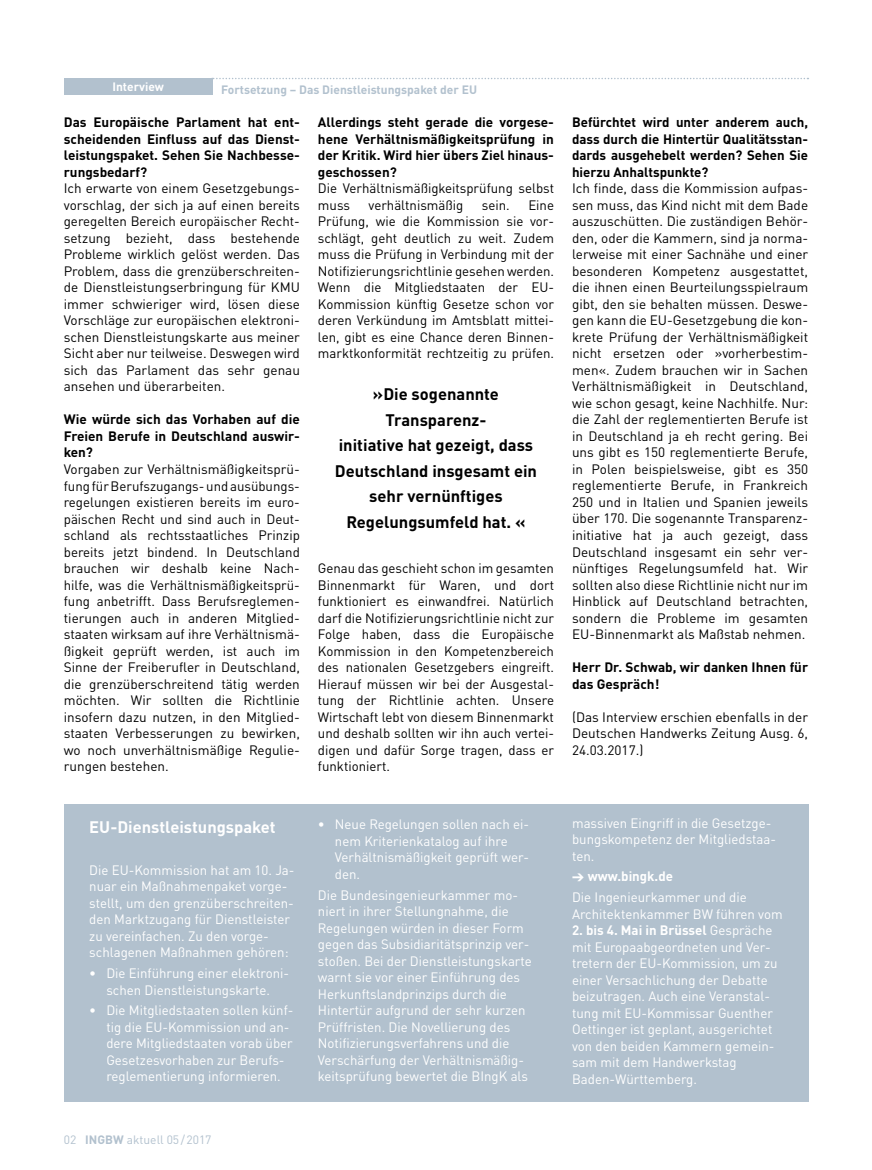
<style>
.page{position:relative;width:872px;height:1170px;background:#fff}
.page>*{position:absolute;margin:0;border:0;box-sizing:border-box;transform-origin:0 0}
.t1{font:700 16.5px/25.5px "DINOT";color:#000;text-align:center}
.t2{font:700 16.5px "DINOT";color:#fff}
.t3{font:13.5px/16.5px "DINOT";color:#000;text-align:justify}
.t4{font:13.5px/16.5px "DINOT";color:#fff}
.t5{font:700 13.5px/16.5px "DINOT";color:#000;text-align:justify}
.t6{font:700 12px "DINOT";color:#b2c1ce}
.t7{font:12px "DINOT";color:#b2c1ce}
.t8{font:700 12px "DINOT";color:#fff}
.s1{font-weight:700}
</style>
<div class="page">
<div style="left:64px;top:78px;width:149px;height:16px;background:#b2c1ce"></div>
<svg style="left:213px;top:78px;width:595px;height:1px"></svg>
<div style="left:64px;top:804px;width:744px;height:297px;background:#b2c1ce"></div>
<p class="t8" style="left:112px;top:78px;width:53px">Interview</p>
<p class="t6" style="left:221px;top:82px;width:257px">Fortsetzung – Das Dienstleistungspaket der EU</p>
<p class="t5" style="left:64px;top:114px;width:238px">Das Europäische Parlament hat ent&shy;scheidenden Einfluss auf das Dienst&shy;leistungspaket. Sehen Sie Nachbesse&shy;rungsbedarf?</p>
<p class="t3" style="left:64px;top:180px;width:238px">Ich erwarte von einem Gesetzgebungs&shy;vorschlag, der sich ja auf einen bereits geregelten Bereich europäischer Recht&shy;setzung bezieht, dass bestehende Probleme wirklich gelöst werden. Das Problem, dass die grenzüberschreiten&shy;de Dienstleistungserbringung für KMU immer schwieriger wird, lösen diese Vorschläge zur europäischen elektroni&shy;schen Dienstleistungskarte aus meiner Sicht aber nur teilweise. Deswegen wird sich das Parlament das sehr genau ansehen und überarbeiten.</p>
<p class="t5" style="left:64px;top:411px;width:238px">Wie würde sich das Vorhaben auf die Freien Berufe in Deutschland auswir&shy;ken?</p>
<p class="t3" style="left:64px;top:460px;width:238px">Vorgaben zur Verhältnismäßigkeitsprü&shy;fung für Berufszugangs- und ausübungs&shy;regelungen existieren bereits im euro&shy;päischen Recht und sind auch in Deut&shy;schland als rechtsstaatliches Prinzip bereits jetzt bindend. In Deutschland brauchen wir deshalb keine Nach&shy;hilfe, was die Verhältnismäßigkeitsprü&shy;fung anbetrifft. Dass Berufsreglemen&shy;tierungen auch in anderen Mitglied&shy;staaten wirksam auf ihre Verhältnismä&shy;ßigkeit geprüft werden, ist auch im Sinne der Freiberufler in Deutschland, die grenzüberschreitend tätig werden möchten. Wir sollten die Richtlinie insofern dazu nutzen, in den Mitglied&shy;staaten Verbesserungen zu bewirken, wo noch unverhältnismäßige Regulie&shy;rungen bestehen.</p>
<p class="t5" style="left:318px;top:114px;width:238px">Allerdings steht gerade die vorgese&shy;hene Verhältnismäßigkeitsprüfung in der Kritik. Wird hier übers Ziel hinaus&shy;geschossen?</p>
<p class="t3" style="left:318px;top:180px;width:238px">Die Verhältnismäßigkeitsprüfung selbst muss</p>
<p class="t3" style="left:368px;top:196px;width:96px">verhältnismäßig</p>
<p class="t3" style="left:482px;top:196px;width:29px">sein.</p>
<p class="t3" style="left:318px;top:196px;width:238px;text-indent:210px">Eine Prüfung, wie die Kommission sie vor&shy;schlägt, geht deutlich zu weit. Zudem muss die Prüfung in Verbindung mit der Notifizierungsrichtlinie gesehen werden.<br>Wenn die Mitgliedstaaten der EU-Kommission künftig Gesetze schon vor deren Verkündung im Amtsblatt mittei&shy;len, gibt es eine Chance deren Binnen&shy;marktkonformität rechtzeitig zu prüfen.</p>
<p class="t1" style="left:335px;top:381px;width:204px">»Die sogenannte<br>Transparenz-<br>initiative hat gezeigt, dass<br>Deutschland insgesamt ein sehr vernünftiges<br>Regelungsumfeld hat. «</p>
<p class="t3" style="left:318px;top:559px;width:238px">Genau das geschieht schon im gesamten Binnenmarkt für Waren, und dort funktioniert es einwandfrei. Natürlich darf die Notifizierungsrichtlinie nicht zur Folge haben, dass die Europäische Kommission in den Kompetenzbereich des nationalen Gesetzgebers eingreift.<br>Hierauf müssen wir bei der Ausgestal&shy;tung der Richtlinie achten. Unsere Wirtschaft lebt von diesem Binnenmarkt und deshalb sollten wir ihn auch vertei&shy;digen und dafür Sorge tragen, dass er funktioniert.</p>
<p class="t2" style="left:89px;top:816px;width:188px">EU-Dienstleistungspaket</p>
<p class="t4" style="left:89px;top:861px;width:207px">Die EU-Kommission hat am 10. Ja&shy;nuar ein Maßnahmenpaket vorge&shy;stellt, um den grenzüberschreiten&shy;den Marktzugang für Dienstleister zu vereinfachen. Zu den vorge&shy;schlagenen Maßnahmen gehören:</p>
<p class="t4" style="left:89px;top:964px;width:201px;text-align:center">• Die Einführung einer elektroni&shy;schen Dienstleistungskarte.</p>
<p class="t4" style="left:106px;top:1001px;width:189px;text-indent:-17px">• Die Mitgliedstaaten sollen künf&shy;tig die EU-Kommission und an&shy;dere Mitgliedstaaten vorab über<br>Gesetzesvorhaben zur Berufs&shy;reglementierung informieren.</p>
<p class="t4" style="left:335px;top:815px;width:196px;text-indent:-17px">• Neue Regelungen sollen nach ei&shy;nem Kriterienkatalog auf ihre<br>Verhältnismäßigkeit geprüft wer&shy;den.</p>
<p class="t4" style="left:318px;top:886px;width:215px">Die Bundesingenieurkammer mo&shy;niert in ihrer Stellungnahme, die Regelungen würden in dieser Form gegen das Subsidiaritätsprinzip ver&shy;stoßen. Bei der Dienstleistungskarte warnt sie vor einer Einführung des Herkunftslandprinzips durch die Hintertür aufgrund der sehr kurzen Prüffristen. Die Novellierung des Notifizierungsverfahrens und die Verschärfung der Verhältnismäßig&shy;keitsprüfung bewertet die BIngK als</p>
<p class="t5" style="left:572px;top:114px;width:238px">Befürchtet wird unter anderem auch, dass durch die Hintertür Qualitätsstan&shy;dards ausgehebelt werden? Sehen Sie hierzu Anhaltspunkte?</p>
<p class="t3" style="left:572px;top:180px;width:238px">Ich finde, dass die Kommission aufpas&shy;sen muss, das Kind nicht mit dem Bade auszuschütten. Die zuständigen Behör&shy;den, oder die Kammern, sind ja norma&shy;lerweise mit einer Sachnähe und einer besonderen Kompetenz ausgestattet, die ihnen einen Beurteilungsspielraum gibt, den sie behalten müssen. Deswe&shy;gen kann die EU-Gesetzgebung die kon&shy;krete Prüfung der Verhältnismäßigkeit nicht ersetzen oder »vorherbestim&shy;men«. Zudem brauchen wir in Sachen Verhältnismäßigkeit in Deutschland, wie schon gesagt, keine Nachhilfe. Nur: die Zahl der reglementierten Berufe ist in Deutschland ja eh recht gering. Bei uns gibt es 150 reglementierte Berufe, in Polen beispielsweise, gibt es 350 reglementierte Berufe, in Frankreich 250 und in Italien und Spanien jeweils über 170. Die sogenannte Transparenz&shy;initiative hat ja auch gezeigt, dass Deutschland insgesamt ein sehr ver&shy;nünftiges Regelungsumfeld hat. Wir sollten also diese Richtlinie nicht nur im Hinblick auf Deutschland betrachten, sondern die Probleme im gesamten EU-Binnenmarkt als Maßstab nehmen.</p>
<p class="t5" style="left:572px;top:658px;width:238px">Herr Dr. Schwab, wir danken Ihnen für das Gespräch!</p>
<p class="t3" style="left:572px;top:708px;width:238px">(Das Interview erschien ebenfalls in der Deutschen Handwerks Zeitung Ausg. 6, 24.03.2017.)</p>
<p class="t4" style="left:572px;top:814px;width:205px">massiven Eingriff in die Gesetzge&shy;bungskompetenz der Mitgliedstaa&shy;ten.</p>
<p class="t4" style="left:572px;top:865px;width:176px;line-height:20.7px">➔ <span class="s1">www.bingk.de<br></span>Die Ingenieurkammer und die</p>
<p class="t4" style="left:572px;top:905px;width:212px">Architektenkammer BW führen vom</p>
<p class="t4" style="left:572px;top:921px;width:207px"><span class="s1">2. bis 4. Mai in Brüssel</span> Gespräche mit Europaabgeordneten und Ver&shy;tretern der EU-Kommission, um zu einer Versachlichung der Debatte beizutragen. Auch eine Veranstal&shy;tung mit EU-Kommissar Guenther<br>Oettinger ist geplant, ausgerichtet von den beiden Kammern gemein&shy;sam mit dem Handwerkstag<br>Baden-Württemberg.</p>
<p class="t7" style="left:64px;top:1131px;width:149px">02 <span class="s1">INGBW</span> aktuell 05/2017</p>
</div>
